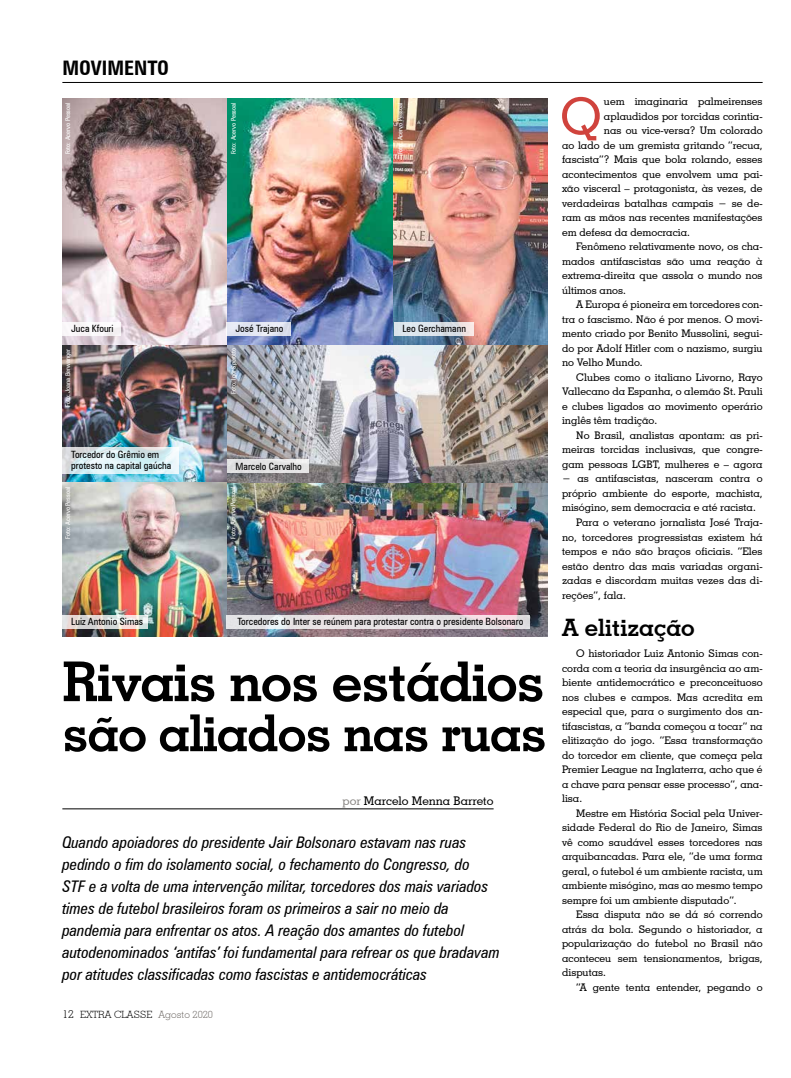
<style>
.page{position:relative;width:791px;height:1078px;background:#fff}
.page>*{position:absolute;margin:0;border:0;box-sizing:border-box;transform-origin:0 0}
.t1{font:700 55px "Geometric Slab 703 BT";letter-spacing:-.02em;color:#000}
.t2{font:700 51px "Geometric Slab 703 BT";letter-spacing:-.02em;color:#000}
.t3{font:500 50.8px "Geometric Slab 703 BT";color:#d0433d}
.t4{font:700 24px "Geometric Slab 703 BT";color:#000}
.t5{font:700 condensed 20px "Zurich BT";color:#000}
.t6{font:italic condensed 16px/22px "Zurich BT";color:#000}
.t7{font:500 12px "Geometric Slab 703 BT";color:#000}
.t8{font:300 11px "Geometric Slab 703 BT";color:#000}
.t9{font:500 10.5px/14.5px "Geometric Slab 703 BT";color:#000;text-align:justify}
.t10{font:condensed 10px/11px "Zurich BT";color:#000}
.t11{font:300 10px "Geometric Slab 703 BT";color:#000}
.t12{font:condensed 6.5px "Zurich BT";color:#fff}
.s1{color:#8c8986}
.s2{color:#6f6a66}
</style>
<div class="page">
<img style="left:227px;top:99px;width:167px;height:246px">
<img style="left:394px;top:99px;width:154px;height:246px">
<img style="left:227px;top:482px;width:321px;height:154px">
<img style="left:227px;top:345px;width:321px;height:137px">
<hr style="left:62px;top:808px;width:432px;height:1px;background:#000">
<hr style="left:62px;top:82px;width:701px;height:1px;background:#000">
<img style="left:62px;top:99px;width:165px;height:246px">
<img style="left:62px;top:345px;width:165px;height:137px">
<img style="left:62px;top:482px;width:165px;height:154px">
<svg style="left:62px;top:615px;width:86px;height:13px"></svg>
<svg style="left:62px;top:446px;width:117px;height:27px;background:#d5e7ec"></svg>
<div style="left:62px;top:322px;width:59px;height:13px;background:#f9f7f9"></div>
<svg style="left:227px;top:322px;width:64px;height:13px"></svg>
<svg style="left:394px;top:322px;width:79px;height:13px"></svg>
<div style="left:227px;top:459px;width:81px;height:14px;background:#e3e2e3"></div>
<svg style="left:227px;top:615px;width:303px;height:13px;background:#e8e2e5"></svg>
<h3 class="t5" style="left:62px;top:56px;width:108px">MOVIMENTO</h3>
<p class="t12" style="left:64px;top:154px;width:53px;rotate:-90deg">Foto: Acervo Pessoal</p>
<p class="t12" style="left:229px;top:154px;width:53px;rotate:-90deg">Foto: Acervo Pessoal</p>
<p class="t12" style="left:396px;top:154px;width:53px;rotate:-90deg">Foto: Acervo Pessoal</p>
<p class="t10" style="left:71px;top:323px;width:44px">Juca Kfouri</p>
<p class="t10" style="left:235px;top:323px;width:49px">José Trajano</p>
<p class="t10" style="left:402px;top:323px;width:65px">Leo Gerchamann</p>
<p class="t12" style="left:64px;top:407px;width:59px;rotate:-90deg">Foto: Joana Berwanger</p>
<p class="t10" style="left:71px;top:449px;width:102px">Torcedor do Grêmio em protesto na capital gaúcha</p>
<p class="t12" style="left:229px;top:394px;width:48px;rotate:-90deg">Foto: Igor Sperotto</p>
<p class="t10" style="left:236px;top:461px;width:68px">Marcelo Carvalho</p>
<p class="t12" style="left:64px;top:539px;width:53px;rotate:-90deg">Foto: Acervo Pessoal</p>
<p class="t12" style="left:229px;top:539px;width:53px;rotate:-90deg">Foto: Acervo Pessoal</p>
<p class="t10" style="left:71px;top:616px;width:73px">Luiz Antonio Simas</p>
<p class="t10" style="left:237px;top:616px;width:287px">Torcedores do Inter se reúnem para protestar contra o presidente Bolsonaro</p>
<h1 class="t1" style="left:62px;top:648px;width:484px">Rivais nos estádios</h1>
<h2 class="t2" style="left:62px;top:702px;width:486px">são aliados nas ruas</h2>
<p class="t7" style="left:343px;top:793px;width:152px"><span class="s1">por</span> Marcelo Menna Barreto</p>
<p class="t6" style="left:62px;top:831px;width:439px">Quando apoiadores do presidente Jair Bolsonaro estavam nas ruas pedindo o fim do isolamento social, o fechamento do Congresso, do<br>STF e a volta de uma intervenção militar, torcedores dos mais variados times de futebol brasileiros foram os primeiros a sair no meio da pandemia para enfrentar os atos. A reação dos amantes do futebol autodenominados ‘antifas’ foi fundamental para refrear os que bradavam por atitudes classificadas como fascistas e antidemocráticas</p>
<p class="t8" style="left:62px;top:1006px;width:13px">12</p>
<p class="t11" style="left:80px;top:1007px;width:134px">EXTRA CLASSE <span class="s2">Agosto 2020</span></p>
<h3 class="t3" style="left:560px;top:85px;width:43px">Q</h3>
<p class="t9" style="left:604px;top:94px;width:160px">uem imaginaria palmeirenses</p>
<p class="t9" style="left:604px;top:109px;width:160px">aplaudidos por torcidas corintia-</p>
<p class="t9" style="left:604px;top:123px;width:160px">nas ou vice-versa? Um colorado</p>
<p class="t9" style="left:562px;top:138px;width:202px">ao lado de um gremista gritando “recua,</p>
<p class="t9" style="left:562px;top:152px;width:202px">fascista”? Mais que bola rolando, esses</p>
<p class="t9" style="left:562px;top:167px;width:202px">acontecimentos que envolvem uma pai-</p>
<p class="t9" style="left:562px;top:181px;width:202px">xão visceral – protagonista, às vezes, de</p>
<p class="t9" style="left:562px;top:196px;width:202px">verdadeiras batalhas campais − se de-</p>
<p class="t9" style="left:562px;top:210px;width:202px">ram as mãos nas recentes manifestações</p>
<p class="t9" style="left:562px;top:225px;width:130px">em defesa da democracia.</p>
<p class="t9" style="left:576px;top:239px;width:188px">Fenômeno relativamente novo, os cha-</p>
<p class="t9" style="left:562px;top:254px;width:202px">mados antifascistas são uma reação à</p>
<p class="t9" style="left:562px;top:268px;width:202px">extrema-direita que assola o mundo nos</p>
<p class="t9" style="left:562px;top:283px;width:65px">últimos anos.</p>
<p class="t9" style="left:576px;top:297px;width:188px">A Europa é pioneira em torcedores con-</p>
<p class="t9" style="left:562px;top:312px;width:202px">tra o fascismo. Não é por menos. O movi-</p>
<p class="t9" style="left:562px;top:326px;width:202px">mento criado por Benito Mussolini, segui-</p>
<p class="t9" style="left:562px;top:341px;width:202px">do por Adolf Hitler com o nazismo, surgiu</p>
<p class="t9" style="left:562px;top:355px;width:82px">no Velho Mundo.</p>
<p class="t9" style="left:576px;top:370px;width:188px">Clubes como o italiano Livorno, Rayo</p>
<p class="t9" style="left:562px;top:384px;width:202px">Vallecano da Espanha, o alemão St. Pauli</p>
<p class="t9" style="left:562px;top:399px;width:202px">e clubes ligados ao movimento operário</p>
<p class="t9" style="left:562px;top:413px;width:97px">inglês têm tradição.</p>
<p class="t9" style="left:576px;top:428px;width:188px">No Brasil, analistas apontam: as pri-</p>
<p class="t9" style="left:562px;top:442px;width:202px">meiras torcidas inclusivas, que congre-</p>
<p class="t9" style="left:562px;top:457px;width:202px">gam pessoas LGBT, mulheres e – agora</p>
<p class="t9" style="left:562px;top:471px;width:202px">− as antifascistas, nasceram contra o</p>
<p class="t9" style="left:562px;top:486px;width:202px">próprio ambiente do esporte, machista,</p>
<p class="t9" style="left:562px;top:500px;width:195px">misógino, sem democracia e até racista.</p>
<p class="t9" style="left:576px;top:515px;width:188px">Para o veterano jornalista José Traja-</p>
<p class="t9" style="left:562px;top:529px;width:202px">no, torcedores progressistas existem há</p>
<p class="t9" style="left:562px;top:544px;width:202px">tempos e não são braços oficiais. “Eles</p>
<p class="t9" style="left:562px;top:558px;width:202px">estão dentro das mais variadas organi-</p>
<p class="t9" style="left:562px;top:573px;width:202px">zadas e discordam muitas vezes das di-</p>
<p class="t9" style="left:562px;top:587px;width:65px">reções”, fala.</p>
<h3 class="t4" style="left:562px;top:613px;width:134px">A elitização</h3>
<p class="t9" style="left:562px;top:645px;width:202px;text-indent:14px">O historiador Luiz Antonio Simas con&shy;corda com a teoria da insurgência ao am&shy;biente antidemocrático e preconceituoso nos clubes e campos. Mas acredita em especial que, para o surgimento dos an&shy;tifascistas, a “banda começou a tocar” na elitização do jogo. “Essa transformação do torcedor em cliente, que começa pela Premier League na Inglaterra, acho que é a chave para pensar esse processo”, ana&shy;lisa.</p>
<p class="t9" style="left:562px;top:805px;width:202px;text-indent:14px">Mestre em História Social pela Univer&shy;sidade Federal do Rio de Janeiro, Simas vê como saudável esses torcedores nas arquibancadas. Para ele, “de uma forma geral, o futebol é um ambiente racista, um ambiente misógino, mas ao mesmo tempo sempre foi um ambiente disputado”.</p>
<p class="t9" style="left:562px;top:906px;width:202px;text-indent:14px">Essa disputa não se dá só correndo atrás da bola. Segundo o historiador, a popularização do futebol no Brasil não aconteceu sem tensionamentos, brigas, disputas.</p>
<p class="t9" style="left:576px;top:979px;width:188px">“A gente tenta entender, pegando o</p>
</div>
